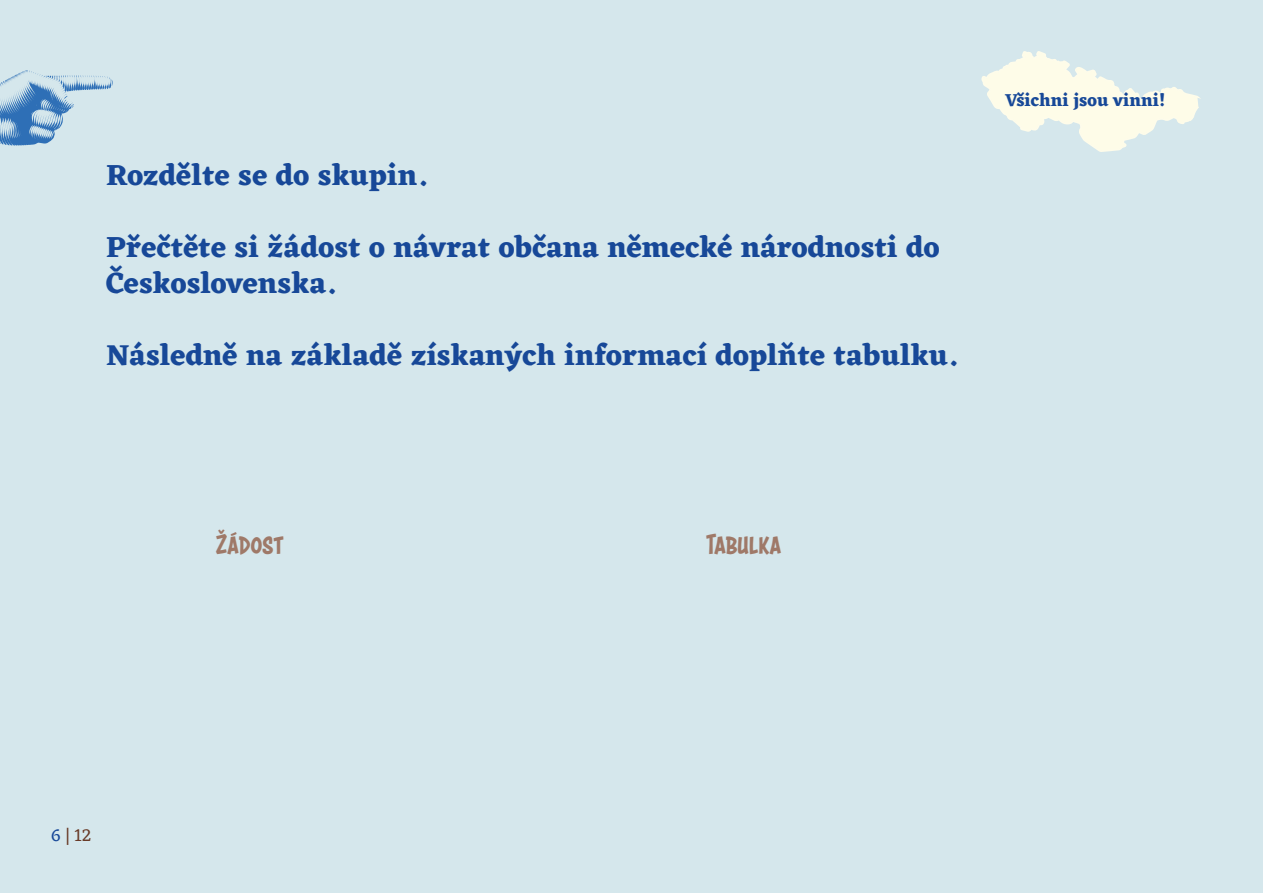
<style>
.page{position:relative;width:1263px;height:893px;background:#d5e7ec}
.page>*{position:absolute;margin:0;border:0;box-sizing:border-box;transform-origin:0 0}
.t1{font:700 30px/36px "Eczar";letter-spacing:.01em;color:#174898}
.t2{font:30px "Astounder Squared BB";color:#9f7968}
.t3{font:700 18px "Eczar";color:#174898}
.t4{font:18px "Eczar";color:#683a27}
.s1{color:#174898}
</style>
<div class="page">
<svg style="left:0;top:70px;width:113px;height:76px"></svg>
<svg style="left:981px;top:51px;width:220px;height:101px"></svg>
<p class="t1" style="left:106px;top:157px;width:322px">Rozdělte se do skupin.</p>
<p class="t1" style="left:106px;top:229px;width:835px">Přečtěte si žádost o návrat občana německé národnosti do<br>Československa.</p>
<p class="t1" style="left:106px;top:337px;width:852px">Následně na základě získaných informací doplňte tabulku.</p>
<p class="t3" style="left:1005px;top:89px;width:162px">Všichni jsou vinni!</p>
<p class="t2" style="left:216px;top:527px;width:69px">Žádost</p>
<p class="t2" style="left:706px;top:528px;width:76px">Tabulka</p>
<p class="t4" style="left:51px;top:823px;width:42px"><span class="s1">6</span>|12</p>
</div>
